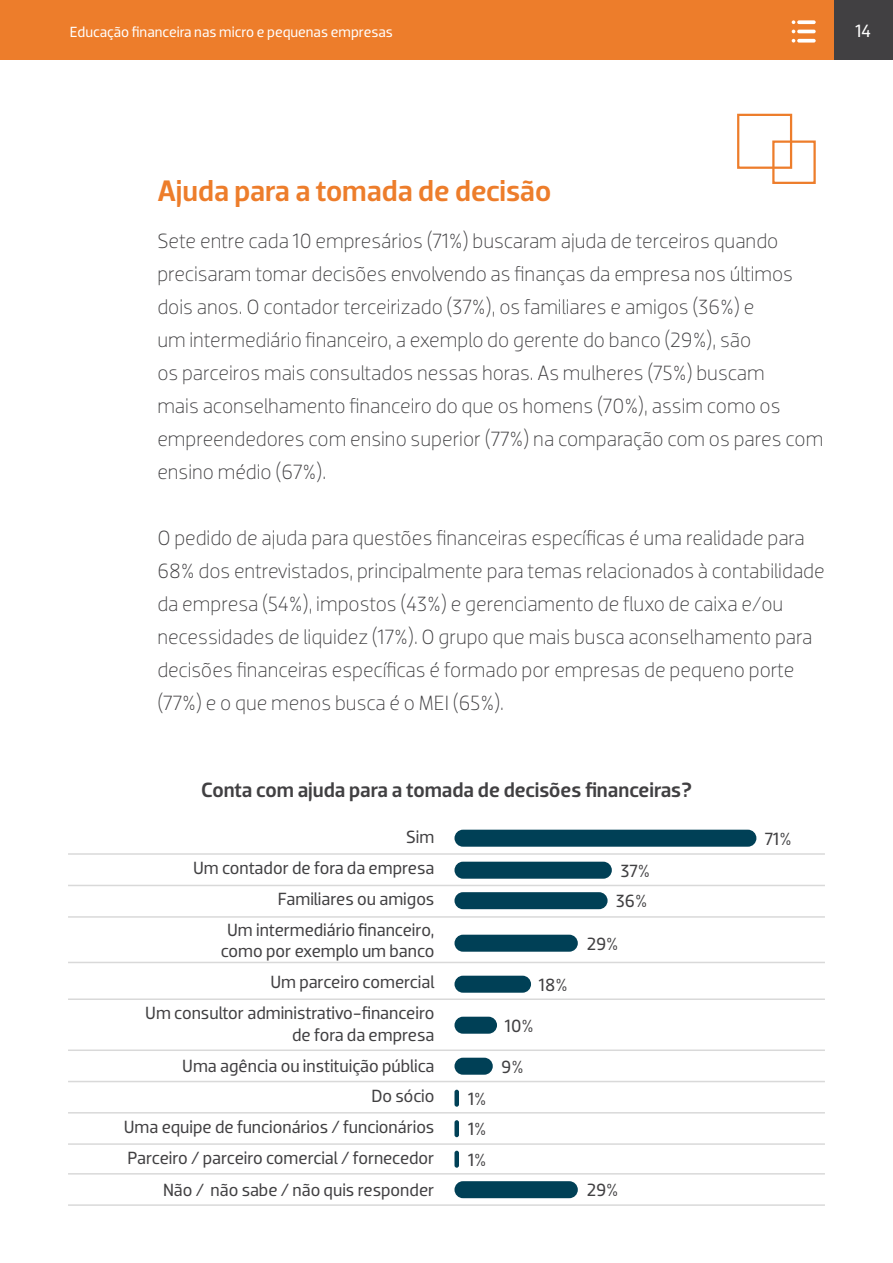
<style>
.page{position:relative;width:893px;height:1263px;background:#fff}
.page>*{position:absolute;margin:0;border:0;box-sizing:border-box;transform-origin:0 0}
.t1{font:500 30px "Dobra";color:#ed7d2b}
.t2{font:300 21px/33px "Dobra";color:#414042}
.t3{font:500 21px "Dobra";color:#414042}
.t4{font:18px/30.9px "Dobra";color:#414042;text-align:right}
.t5{font:18px "Dobra";color:#fff}
.t6{font:15px "Dobra";color:#fff}
</style>
<div class="page">
<div style="left:833px;top:0;width:60px;height:60px;background:#414042"></div>
<div style="left:0;top:0;width:833px;height:60px;background:#ed7d2b"></div>
<div style="left:454px;top:830px;width:302px;height:17px;background:#004056;border-radius:9px"></div>
<div style="left:454px;top:862px;width:158px;height:17px;background:#004056;border-radius:9px"></div>
<div style="left:454px;top:892px;width:154px;height:17px;background:#004056;border-radius:9px"></div>
<div style="left:454px;top:935px;width:124px;height:17px;background:#004056;border-radius:9px"></div>
<div style="left:454px;top:976px;width:77px;height:17px;background:#004056;border-radius:9px"></div>
<div style="left:454px;top:1017px;width:43px;height:17px;background:#004056;border-radius:9px"></div>
<div style="left:454px;top:1058px;width:39px;height:17px;background:#004056;border-radius:9px"></div>
<div style="left:454px;top:1090px;width:5px;height:17px;background:#004056;border-radius:2px"></div>
<div style="left:454px;top:1120px;width:5px;height:17px;background:#004056;border-radius:2px"></div>
<div style="left:454px;top:1151px;width:5px;height:17px;background:#004056;border-radius:2px"></div>
<div style="left:454px;top:1181px;width:124px;height:17px;background:#004056;border-radius:9px"></div>
<div style="left:737px;top:114px;width:55px;height:55px;border:2px solid #ed7d2b"></div>
<div style="left:772px;top:140px;width:44px;height:44px;border:2px solid #ed7d2b"></div>
<hr style="left:797px;top:30px;width:19px;height:3px;background:#fff;border-radius:2px">
<svg style="left:797px;top:20px;width:19px;height:4px"></svg>
<svg style="left:797px;top:39px;width:19px;height:4px"></svg>
<svg style="left:792px;top:20px;width:3px;height:4px"></svg>
<svg style="left:792px;top:39px;width:3px;height:4px"></svg>
<hr style="left:68px;top:853px;width:757px;height:2px;background:#d9d9d9">
<hr style="left:68px;top:885px;width:757px;height:1px;background:#d9d9d9">
<hr style="left:68px;top:916px;width:757px;height:2px;background:#d9d9d9">
<hr style="left:68px;top:962px;width:757px;height:1px;background:#d9d9d9">
<hr style="left:68px;top:998px;width:757px;height:2px;background:#d9d9d9">
<hr style="left:68px;top:1049px;width:757px;height:2px;background:#d9d9d9">
<hr style="left:68px;top:1081px;width:757px;height:1px;background:#d9d9d9">
<hr style="left:68px;top:1112px;width:757px;height:1px;background:#d9d9d9">
<hr style="left:68px;top:1143px;width:757px;height:2px;background:#d9d9d9">
<hr style="left:68px;top:1173px;width:757px;height:1px;background:#d9d9d9">
<hr style="left:68px;top:1204px;width:757px;height:2px;background:#d9d9d9">
<p class="t6" style="left:70px;top:24px;width:324px">Educação financeira nas micro e pequenas empresas</p>
<p class="t5" style="left:855px;top:20px;width:17px">14</p>
<h1 class="t1" style="left:157px;top:174px;width:396px">Ajuda para a tomada de decisão</h1>
<p class="t2" style="left:157px;top:225px;width:667px">Sete entre cada 10 empresários (71%) buscaram ajuda de terceiros quando precisaram tomar decisões envolvendo as finanças da empresa nos últimos dois anos. O contador terceirizado (37%), os familiares e amigos (36%) e<br>um intermediário financeiro, a exemplo do gerente do banco (29%), são<br>os parceiros mais consultados nessas horas. As mulheres (75%) buscam<br>mais aconselhamento financeiro do que os homens (70%), assim como os empreendedores com ensino superior (77%) na comparação com os pares com ensino médio (67%).</p>
<p class="t2" style="left:157px;top:522px;width:669px">O pedido de ajuda para questões financeiras específicas é uma realidade para 68% dos entrevistados, principalmente para temas relacionados à contabilidade da empresa (54%), impostos (43%) e gerenciamento de fluxo de caixa e/ou necessidades de liquidez (17%). O grupo que mais busca aconselhamento para decisões financeiras específicas é formado por empresas de pequeno porte (77%) e o que menos busca é o MEI (65%).</p>
<p class="t3" style="left:201px;top:778px;width:492px">Conta com ajuda para a tomada de decisões financeiras?</p>
<p class="t4" style="left:193px;top:822px;width:243px">Sim<br>Um contador de fora da empresa<br>Familiares ou amigos</p>
<p class="t4" style="left:616px;top:856px;width:36px;line-height:30.5px;text-align:left">37%<br>36%</p>
<p class="t4" style="left:587px;top:928px;width:33px">29%</p>
<p class="t4" style="left:221px;top:919px;width:215px;line-height:21.6px;text-align:center">Um intermediário financeiro, como por exemplo um banco</p>
<p class="t4" style="left:145px;top:967px;width:291px">Um parceiro comercial<br>Um consultor administrativo-financeiro</p>
<p class="t4" style="left:124px;top:1019px;width:312px">de fora da empresa<br>Uma agência ou instituição pública<br>Do sócio<br>Uma equipe de funcionários / funcionários<br>Parceiro / parceiro comercial / fornecedor</p>
<p class="t4" style="left:468px;top:1084px;width:20px;line-height:30.5px;text-align:justify">1% 1% 1%</p>
<p class="t4" style="left:539px;top:969px;width:30px">18%</p>
<p class="t4" style="left:505px;top:1010px;width:30px">10%</p>
<p class="t4" style="left:501px;top:1051px;width:24px">9%</p>
<p class="t4" style="left:163px;top:1175px;width:273px">Não / não sabe / não quis responder</p>
<p class="t4" style="left:587px;top:1175px;width:33px">29%</p>
<p class="t4" style="left:765px;top:823px;width:28px">71%</p>
</div>
